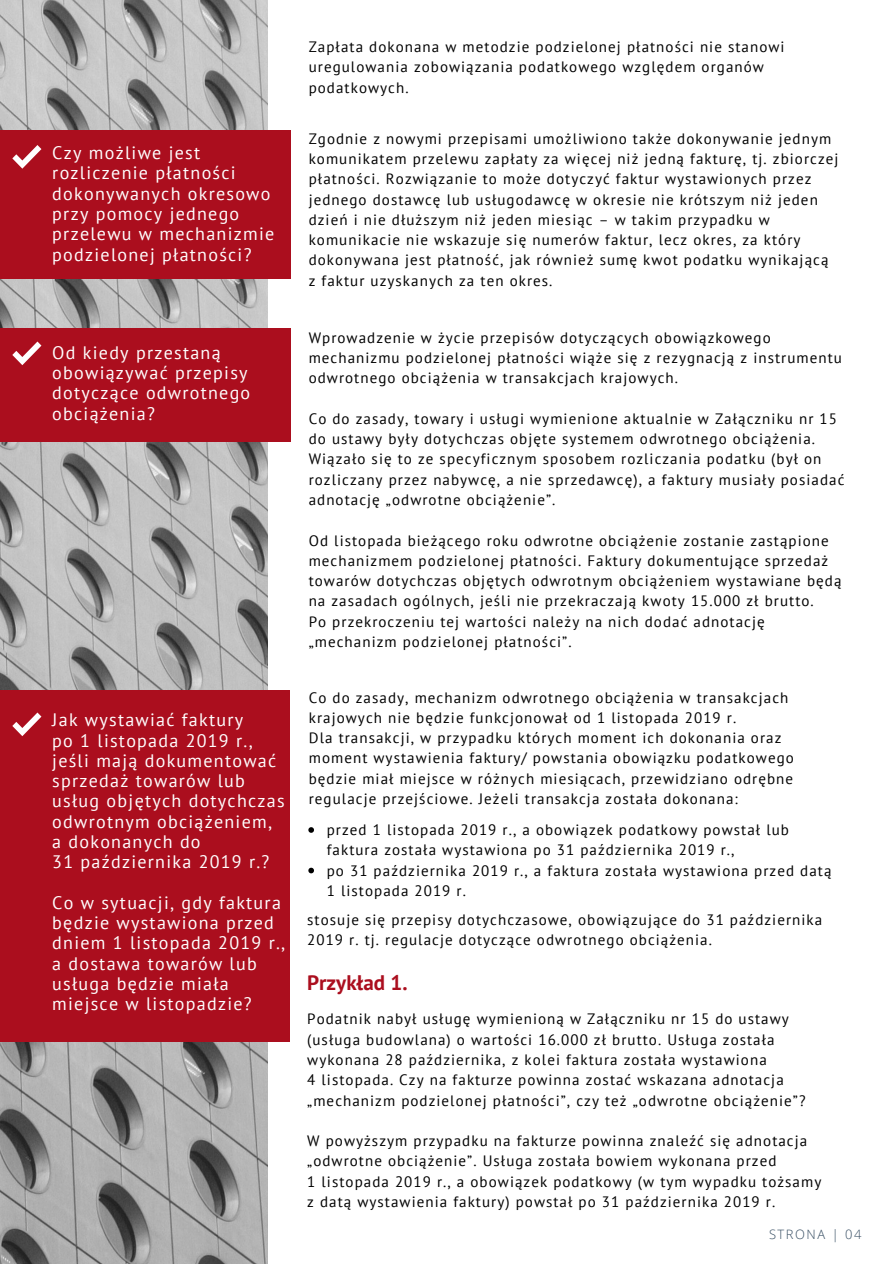
<style>
.page{position:relative;width:894px;height:1264px;background:#fff}
.page>*{position:absolute;margin:0;border:0;box-sizing:border-box;transform-origin:0 0}
.t1{font:700 21px "PT Sans";color:#ab0e1e}
.t2{font:18px/20.2px "PT Sans";letter-spacing:.07em;color:#fff}
.t3{font:15px/20.2px "PT Sans";letter-spacing:.07em;color:#000}
.t4{font:300 12.9px "Open Sans";letter-spacing:.12em;color:#364d62}
</style>
<div class="page">
<img style="left:0;top:0;width:267px;height:1263px">
<div style="left:0;top:130px;width:290px;height:149px;background:#ab0e1e"></div>
<div style="left:0;top:328px;width:290px;height:114px;background:#ab0e1e"></div>
<div style="left:0;top:689px;width:290px;height:352px;background:#ab0e1e"></div>
<svg style="left:308px;top:827px;width:6px;height:5px"></svg>
<svg style="left:308px;top:867px;width:6px;height:6px"></svg>
<svg style="left:12px;top:145px;width:29px;height:24px"></svg>
<svg style="left:12px;top:341px;width:29px;height:24px"></svg>
<svg style="left:12px;top:712px;width:29px;height:24px"></svg>
<p class="t2" style="left:52px;top:142px;width:223px">Czy możliwe jest rozliczenie płatności dokonywanych okresowo przy pomocy jednego przelewu w mechanizmie podzielonej płatności?</p>
<p class="t2" style="left:52px;top:342px;width:199px">Od kiedy przestaną obowiązywać przepisy dotyczące odwrotnego obciążenia?</p>
<p class="t2" style="left:52px;top:709px;width:234px">Jak wystawiać faktury<br>po 1 listopada 2019 r., jeśli mają dokumentować sprzedaż towarów lub usług objętych dotychczas odwrotnym obciążeniem, a dokonanych do<br>31 października 2019 r.?</p>
<p class="t2" style="left:52px;top:892px;width:234px">Co w sytuacji, gdy faktura będzie wystawiona przed dniem 1 listopada 2019 r., a dostawa towarów lub usługa będzie miała miejsce w listopadzie?</p>
<p class="t3" style="left:308px;top:36px;width:477px">Zapłata dokonana w metodzie podzielonej płatności nie stanowi uregulowania zobowiązania podatkowego względem organów podatkowych.</p>
<p class="t3" style="left:308px;top:128px;width:531px">Zgodnie z nowymi przepisami umożliwiono także dokonywanie jednym komunikatem przelewu zapłaty za więcej niż jedną fakturę, tj. zbiorczej płatności. Rozwiązanie to może dotyczyć faktur wystawionych przez jednego dostawcę lub usługodawcę w okresie nie krótszym niż jeden dzień i nie dłuższym niż jeden miesiąc – w takim przypadku w komunikacie nie wskazuje się numerów faktur, lecz okres, za który dokonywana jest płatność, jak również sumę kwot podatku wynikającą z faktur uzyskanych za ten okres.</p>
<p class="t3" style="left:308px;top:327px;width:534px">Wprowadzenie w życie przepisów dotyczących obowiązkowego mechanizmu podzielonej płatności wiąże się z rezygnacją z instrumentu odwrotnego obciążenia w transakcjach krajowych.</p>
<p class="t3" style="left:308px;top:408px;width:537px">Co do zasady, towary i usługi wymienione aktualnie w Załączniku nr 15 do ustawy były dotychczas objęte systemem odwrotnego obciążenia.<br>Wiązało się to ze specyficznym sposobem rozliczania podatku (był on rozliczany przez nabywcę, a nie sprzedawcę), a faktury musiały posiadać adnotację „odwrotne obciążenie”.</p>
<p class="t3" style="left:308px;top:530px;width:534px">Od listopada bieżącego roku odwrotne obciążenie zostanie zastąpione mechanizmem podzielonej płatności. Faktury dokumentujące sprzedaż towarów dotychczas objętych odwrotnym obciążeniem wystawiane będą na zasadach ogólnych, jeśli nie przekraczają kwoty 15.000 zł brutto.<br>Po przekroczeniu tej wartości należy na nich dodać adnotację „mechanizm podzielonej płatności”.</p>
<p class="t3" style="left:309px;top:687px;width:486px">Co do zasady, mechanizm odwrotnego obciążenia w transakcjach krajowych nie będzie funkcjonował od 1 listopada 2019 r.<br>Dla transakcji, w przypadku których moment ich dokonania oraz moment wystawienia faktury/ powstania obowiązku podatkowego będzie miał miejsce w różnych miesiącach, przewidziano odrębne regulacje przejściowe. Jeżeli transakcja została dokonana:</p>
<p class="t3" style="left:327px;top:819px;width:506px">przed 1 listopada 2019 r., a obowiązek podatkowy powstał lub faktura została wystawiona po 31 października 2019 r.,<br>po 31 października 2019 r., a faktura została wystawiona przed datą 1 listopada 2019 r.</p>
<p class="t3" style="left:307px;top:909px;width:516px">stosuje się przepisy dotychczasowe, obowiązujące do 31 października<br>2019 r. tj. regulacje dotyczące odwrotnego obciążenia.</p>
<h1 class="t1" style="left:307px;top:968px;width:102px">Przykład 1.</h1>
<p class="t3" style="left:307px;top:1008px;width:499px">Podatnik nabył usługę wymienioną w Załączniku nr 15 do ustawy (usługa budowlana) o wartości 16.000 zł brutto. Usługa została wykonana 28 października, z kolei faktura została wystawiona<br>4 listopada. Czy na fakturze powinna zostać wskazana adnotacja „mechanizm podzielonej płatności”, czy też „odwrotne obciążenie”?</p>
<p class="t3" style="left:307px;top:1130px;width:515px">W powyższym przypadku na fakturze powinna znaleźć się adnotacja „odwrotne obciążenie”. Usługa została bowiem wykonana przed<br>1 listopada 2019 r., a obowiązek podatkowy (w tym wypadku tożsamy z datą wystawienia faktury) powstał po 31 października 2019 r.</p>
<p class="t4" style="left:768px;top:1225px;width:94px">STRONA | 04</p>
</div>
